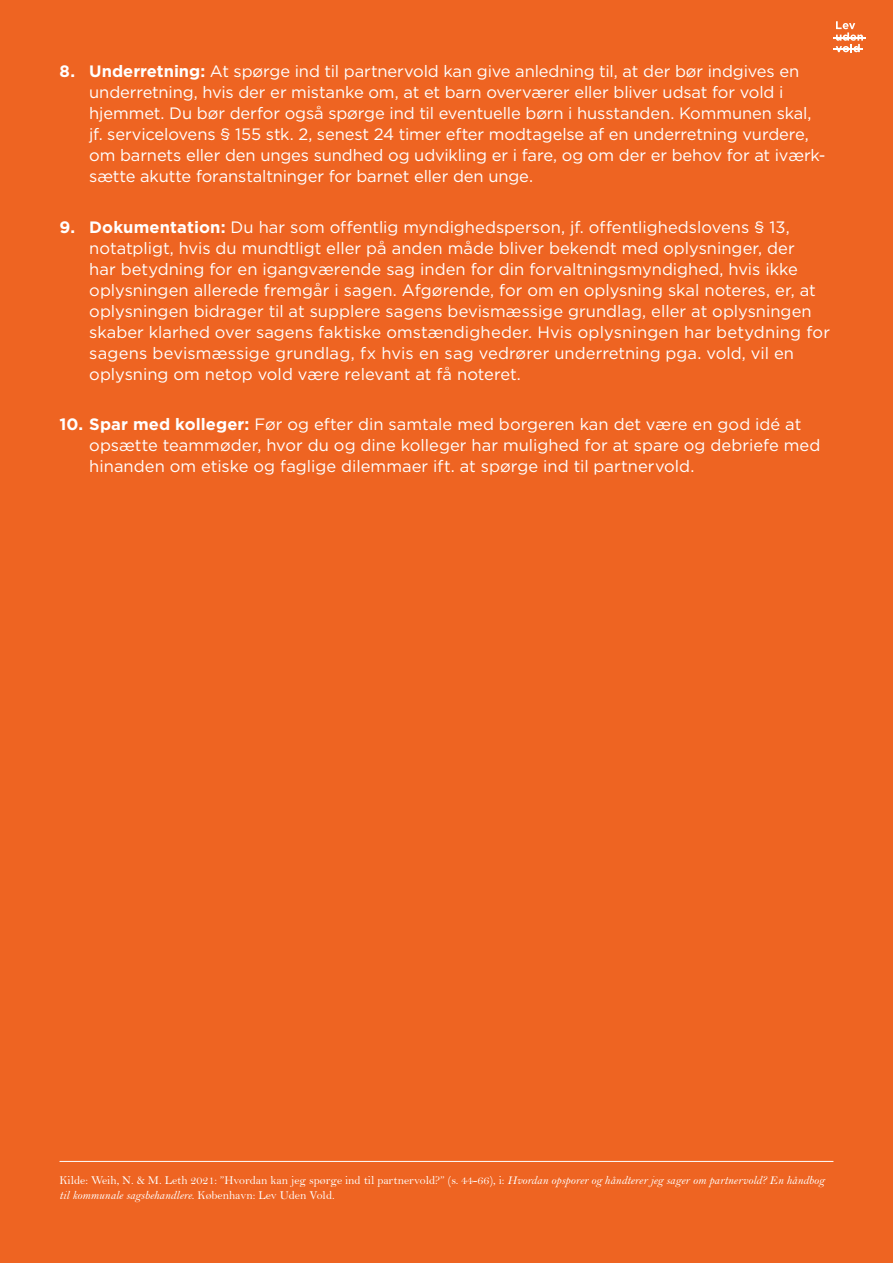
<style>
.page{position:relative;width:893px;height:1263px;background:#ee6422}
.page>*{position:absolute;margin:0;border:0;box-sizing:border-box;transform-origin:0 0}
.t1{font:16.5px/21px "Gotham";letter-spacing:-.005em;color:#fff}
.t2{font:12px "Bell";color:#fff}
.t3{font:12px "Bell MT Italic";color:#fff}
.s1{font-weight:700}
.s2{font-family:"Bell MT Italic"}
.s3{font-family:"Bell"}
</style>
<div class="page">
<hr style="left:60px;top:1161px;width:773px;height:1px;background:#fff">
<hr style="left:833px;top:37px;width:33px;height:1px;background:#fff">
<hr style="left:833px;top:48px;width:29px;height:2px;background:#fff">
<svg style="left:836px;top:21px;width:27px;height:31px"></svg>
<p class="t1" style="left:89px;top:61px;width:738px;text-indent:-30px"><span class="s1">8. Underretning:</span> At spørge ind til partnervold kan give anledning til, at der bør indgives en underretning, hvis der er mistanke om, at et barn overværer eller bliver udsat for vold i hjemmet. Du bør derfor også spørge ind til eventuelle børn i husstanden. Kommunen skal, jf. servicelovens § 155 stk. 2, senest 24 timer efter modtagelse af en underretning vurdere, om barnets eller den unges sundhed og udvikling er i fare, og om der er behov for at iværk&shy;sætte akutte foranstaltninger for barnet eller den unge.</p>
<p class="t1" style="left:89px;top:216px;width:742px;text-indent:-30px"><span class="s1">9. Dokumentation:</span> Du har som offentlig myndighedsperson, jf. offentlighedslovens § 13, notatpligt, hvis du mundtligt eller på anden måde bliver bekendt med oplysninger, der<br>har betydning for en igangværende sag inden for din forvaltningsmyndighed, hvis ikke oplysningen allerede fremgår i sagen. Afgørende, for om en oplysning skal noteres, er, at oplysningen bidrager til at supplere sagens bevismæssige grundlag, eller at oplysningen skaber klarhed over sagens faktiske omstændigheder. Hvis oplysningen har betydning for sagens bevismæssige grundlag, fx hvis en sag vedrører underretning pga. vold, vil en oplysning om netop vold være relevant at få noteret.</p>
<p class="t1" style="left:89px;top:414px;width:733px;text-indent:-30px"><span class="s1">10. Spar med kolleger:</span> Før og efter din samtale med borgeren kan det være en god idé at opsætte teammøder, hvor du og dine kolleger har mulighed for at spare og debriefe med hinanden om etiske og faglige dilemmaer ift. at spørge ind til partnervold.</p>
<p class="t2" style="left:60px;top:1173px;width:766px">Kilde: Weih, N. &amp; M. Leth 2021: ”Hvordan kan jeg spørge ind til partnervold?” (s. 44-66), i: <span class="s2">Hvordan opsporer og håndterer jeg sager om partnervold? En håndbog</span></p>
<p class="t3" style="left:60px;top:1188px;width:277px">til kommunale sagsbehandlere<span class="s3">. København: Lev Uden Vold.</span></p>
</div>
